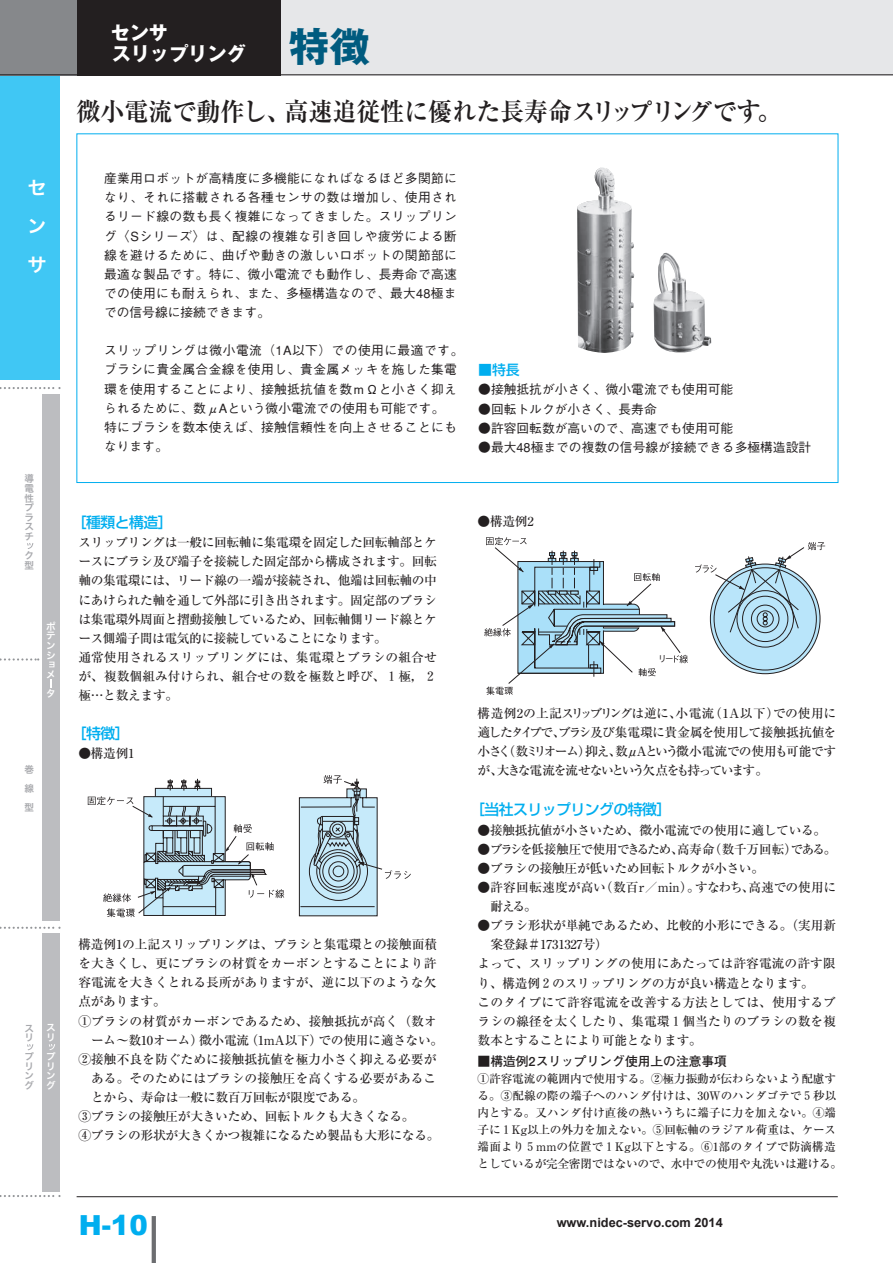
<style>
.page{position:relative;width:893px;height:1263px;background:#fff}
.page>*{position:absolute;margin:0;border:0;box-sizing:border-box;transform-origin:0 0}
.t1{font:700 40.35px "Gothic MB101";color:#005b7f}
.t2{font:900 27.6px "Arial";color:#00aeef}
.t3{font:700 25.5px "Ryumin";color:#231f20;scale:.94 1}
.t4{font:700 19.2px "Gothic MB101";color:#fff}
.t5{font:19.2px/38.2px "Hira Kaku Pro W6";color:#fff;text-align:justify}
.t6{font:500 14.85px "Shin Go";letter-spacing:-.035em;color:#00aeef}
.t7{font:500 13.8px "Shin Go";color:#00aeef}
.t8{font:500 12.75px/19.2px "Ryumin";letter-spacing:-.025em;color:#231f20}
.t9{font:500 12.75px/19.2px "Gothic BBB";letter-spacing:.02em;color:#231f20;text-align:justify}
.t10{font:500 12.75px "Ryumin";letter-spacing:.005em;color:#231f20}
.t11{font:500 12.75px "Gothic BBB";color:#231f20}
.t12{font:500 12.75px/19.2px "Ryumin";color:#231f20}
.t13{font:700 12.75px "Arial";color:#231f20}
.t14{font:700 12.75px "Futo Go B101";color:#231f20}
.t15{font:500 12.75px/19.2px "Ryumin";letter-spacing:.015em;color:#231f20}
.t16{font:500 12.75px "Ryumin";letter-spacing:-.085em;color:#231f20}
.t17{font:500 11.7px/17px "Ryumin";letter-spacing:-.01em;color:#231f20}
.t18{font:9.6px/9.6px "Hira Kaku Pro W6";color:#a8a9ad;text-align:justify}
.t19{font:9.6px/9.6px "Hira Kaku Pro W6";color:#fff;text-align:justify}
.t20{font:500 9.15px "Gothic BBB";color:#231f20}
</style>
<div class="page">
<hr style="left:152px;top:1216px;width:4px;height:47px;background:#6c6d70">
<div style="left:0;top:73px;width:59px;height:306px;background:#40c7f4"></div>
<svg style="left:0;top:387px;width:61px;height:2px"></svg>
<svg style="left:0;top:1195px;width:61px;height:2px"></svg>
<svg style="left:27px;top:543px;width:6px;height:6px"></svg>
<svg style="left:0;top:658px;width:39px;height:2px"></svg>
<div style="left:42px;top:394px;width:17px;height:527px;background:#bcbdc0"></div>
<svg style="left:49px;top:662px;width:5px;height:5px"></svg>
<div style="left:42px;top:934px;width:17px;height:258px;background:#bcbdc0"></div>
<svg style="left:49px;top:1044px;width:6px;height:6px"></svg>
<svg style="left:0;top:927px;width:61px;height:2px"></svg>
<svg style="left:27px;top:1044px;width:6px;height:6px"></svg>
<div style="left:256px;top:0;width:637px;height:75px;background:#e6e7e9"></div>
<div style="left:0;top:0;width:281px;height:75px;background:#231f20"></div>
<div style="left:0;top:0;width:77px;height:75px;background:#86888b"></div>
<hr style="left:0;top:75px;width:893px;height:1px;background:#231f20">
<hr style="left:77px;top:1196px;width:761px;height:1px;background:#231f20">
<svg style="left:88px;top:775px;width:323px;height:142px"></svg>
<svg style="left:484px;top:537px;width:341px;height:158px"></svg>
<img style="left:654px;top:253px;width:57px;height:100px">
<img style="left:577px;top:167px;width:57px;height:186px">
<h3 class="t5" style="left:28px;top:168px;width:21px">センサ</h3>
<p class="t18" style="left:24px;top:474px;width:11px">導電性プラスチ</p>
<p class="t18" style="left:24px;top:550px;width:11px">ク型</p>
<p class="t19" style="left:46px;top:621px;width:11px">ポテンシ</p>
<p class="t19" style="left:46px;top:664px;width:11px;line-height:19.2px">メタ</p>
<p class="t18" style="left:24px;top:759px;width:11px;line-height:19.2px">巻線型</p>
<p class="t18" style="left:24px;top:1023px;width:11px">スリ</p>
<p class="t18" style="left:24px;top:1051px;width:11px">プリング</p>
<p class="t19" style="left:46px;top:1022px;width:11px">スリ</p>
<p class="t19" style="left:46px;top:1051px;width:11px">プリング</p>
<h3 class="t4" style="left:111px;top:19px;width:59px">センサ</h3>
<h1 class="t1" style="left:289px;top:18px;width:82px">特徴</h1>
<h3 class="t4" style="left:112px;top:40px;width:135px">スリップリング</h3>
<h3 class="t3" style="left:77px;top:96px;width:229px">微小電流で動作し、</h3>
<h3 class="t3" style="left:284px;top:96px;width:530px">高速追従性に優れた長寿命スリップリングです。</h3>
<p class="t9" style="left:104px;top:169px;width:354px">産業用ロボットが高精度に多機能になればなるほど多関節になり、それに搭載される各種センサの数は増加し、使用されるリード線の数も長く複雑になってきました。スリップリング〈Sシリーズ〉は、配線の複雑な引き回しや疲労による断線を避けるために、曲げや動きの激しいロボットの関節部に最適な製品です。特に、微小電流でも動作し、長寿命で高速での使用にも耐えられ、また、多極構造なので、最大48極までの信号線に接続できます。</p>
<p class="t9" style="left:104px;top:341px;width:361px;text-align:left">スリップリングは微小電流（1A以下）での使用に最適です。ブラシに貴金属合金線を使用し、貴金属メッキを施した集電環を使用することにより、接触抵抗値を数ｍΩと小さく抑えられるために、数μAという微小電流での使用も可能です。<br>特にブラシを数本使えば、接触信頼性を向上させることにもなります。</p>
<p class="t7" style="left:478px;top:361px;width:43px">■特長</p>
<p class="t11" style="left:478px;top:382px;width:256px">●接触抵抗が小さく、微小電流でも使用可能</p>
<p class="t11" style="left:478px;top:401px;width:180px">●回転トルクが小さく、長寿命</p>
<p class="t11" style="left:478px;top:421px;width:256px">●許容回転数が高いので、高速でも使用可能</p>
<p class="t11" style="left:478px;top:440px;width:334px">●最大48極までの複数の信号線が接続できる多極構造設計</p>
<p class="t6" style="left:72px;top:513px;width:102px">［種類と構造[</p>
<p class="t8" style="left:78px;top:532px;width:360px">スリップリングは一般に回転軸に集電環を固定した回転軸部とケースにブラシ及び端子を接続した固定部から構成されます。回転軸の集電環には、リード線の一端が接続され、他端は回転軸の中にあけられた軸を通して外部に引き出されます。固定部のブラシは集電環外周面と摺動接触しているため、回転軸側リード線とケース側端子間は電気的に接続していることになります。<br>通常使用されるスリップリングには、集電環とブラシの組合せが、複数個組み付けられ、組合せの数を極数と呼び、１極，２極…と数えます。</p>
<p class="t6" style="left:72px;top:723px;width:59px">［特徴[</p>
<p class="t8" style="left:78px;top:743px;width:58px">●構造例1</p>
<p class="t8" style="left:78px;top:934px;width:360px">構造例1の上記スリップリングは、ブラシと集電環との接触面積</p>
<p class="t10" style="left:78px;top:956px;width:360px">を大きくし、更にブラシの材質をカーボンとすることにより許</p>
<p class="t10" style="left:78px;top:975px;width:360px">容電流を大きくとれる長所がありますが、逆に以下のような欠</p>
<p class="t8" style="left:78px;top:992px;width:89px">点があります。</p>
<p class="t10" style="left:78px;top:1013px;width:360px">①ブラシの材質がカーボンであるため、接触抵抗が高く（数オ</p>
<p class="t8" style="left:318px;top:1030px;width:126px">での使用に適さない。</p>
<p class="t8" style="left:91px;top:1030px;width:113px">ーム～数10オーム）</p>
<p class="t10" style="left:78px;top:1051px;width:360px">②接触不良を防ぐために接触抵抗値を極力小さく抑える必要が</p>
<p class="t10" style="left:91px;top:1070px;width:347px">ある。そのためにはブラシの接触圧を高くする必要があるこ</p>
<p class="t8" style="left:91px;top:1087px;width:276px">とから、寿命は一般に数百万回転が限度である。</p>
<p class="t8" style="left:78px;top:1106px;width:338px">③ブラシの接触圧が大きいため、回転トルクも大きくなる。</p>
<p class="t8" style="left:78px;top:1126px;width:363px">④ブラシの形状が大きくかつ複雑になるため製品も大形になる。</p>
<p class="t8" style="left:245px;top:1030px;width:79px">（1mA以下）</p>
<p class="t8" style="left:199px;top:1030px;width:52px">微小電流</p>
<h2 class="t2" style="left:79px;top:1205px;width:71px">H-10</h2>
<p class="t8" style="left:478px;top:511px;width:58px">●構造例2</p>
<p class="t20" style="left:658px;top:654px;width:11px">リ</p>
<p class="t20" style="left:665px;top:654px;width:11px">ー</p>
<p class="t8" style="left:709px;top:703px;width:128px">（ A1 以下で）の使用に</p>
<p class="t12" style="left:578px;top:703px;width:259px;text-indent:-101px">構造例の2 上記スッ<br>シ及び集電環に貴金属を使用して接触抵抗値を</p>
<p class="t8" style="left:620px;top:703px;width:63px">グは逆に、</p>
<p class="t8" style="left:676px;top:703px;width:40px">小電流</p>
<p class="t8" style="left:571px;top:703px;width:33px">リブ</p>
<p class="t8" style="left:600px;top:703px;width:14px">リ</p>
<p class="t8" style="left:609px;top:703px;width:14px">ン</p>
<p class="t8" style="left:478px;top:722px;width:37px">適した</p>
<p class="t8" style="left:529px;top:722px;width:43px">プでブ、</p>
<p class="t8" style="left:520px;top:722px;width:14px">イ</p>
<p class="t8" style="left:511px;top:722px;width:14px">タ</p>
<p class="t8" style="left:569px;top:722px;width:14px">ラ</p>
<p class="t8" style="left:655px;top:741px;width:25px">いう</p>
<p class="t8" style="left:478px;top:741px;width:70px">小さ（数リ</p>
<p class="t8" style="left:526px;top:741px;width:114px">ミオーム抑）え数、 μ</p>
<p class="t8" style="left:676px;top:741px;width:161px">微小電流での使用も可能です</p>
<p class="t8" style="left:498px;top:741px;width:14px">く</p>
<p class="t8" style="left:636px;top:741px;width:23px">Aと</p>
<p class="t8" style="left:622px;top:760px;width:25px">いう</p>
<p class="t8" style="left:643px;top:760px;width:38px">欠点を</p>
<p class="t8" style="left:676px;top:760px;width:37px">も持っ</p>
<p class="t16" style="left:518px;top:762px;width:98px">な電流を流せない</p>
<p class="t8" style="left:731px;top:760px;width:38px">ます。</p>
<p class="t8" style="left:478px;top:760px;width:44px">が大、き</p>
<p class="t6" style="left:470px;top:800px;width:203px">［当社スリップリングの特徴[</p>
<p class="t8" style="left:709px;top:820px;width:129px;text-indent:-231px">●接触抵抗値が小さいため、微小電流での使用に適している。（数千万回転で）ある。</p>
<p class="t8" style="left:612px;top:760px;width:14px">と</p>
<p class="t8" style="left:709px;top:760px;width:26px">てい</p>
<p class="t8" style="left:520px;top:839px;width:111px">を低接触圧で使用で</p>
<p class="t8" style="left:677px;top:839px;width:39px">高寿命</p>
<p class="t8" style="left:478px;top:839px;width:26px">●ブ</p>
<p class="t8" style="left:695px;top:858px;width:142px;text-indent:-218px">●ブラシの接触圧が低いため回転トルクが小さい。<br>すなわち高、速での使用に</p>
<p class="t8" style="left:627px;top:839px;width:14px">き</p>
<p class="t8" style="left:647px;top:839px;width:38px">ため、</p>
<p class="t8" style="left:637px;top:839px;width:14px">る</p>
<p class="t8" style="left:510px;top:839px;width:14px">シ</p>
<p class="t8" style="left:500px;top:839px;width:14px">ラ</p>
<p class="t8" style="left:600px;top:877px;width:102px">数（ 百r／min） 。</p>
<p class="t15" style="left:513px;top:877px;width:95px;text-indent:-35px">●許容回転速度が高いる。</p>
<p class="t8" style="left:490px;top:896px;width:26px">耐え</p>
<p class="t8" style="left:478px;top:915px;width:360px">●ブラシ形状が単純であるため、比較的小形にできる。 （実用新</p>
<p class="t8" style="left:490px;top:935px;width:119px">案登録＃1731327号(</p>
<p class="t10" style="left:478px;top:956px;width:360px">よって、スリップリングの使用にあたっては許容電流の許す限</p>
<p class="t8" style="left:478px;top:973px;width:338px">り、構造例２のスリップリングの方が良い構造となります。</p>
<p class="t10" style="left:478px;top:994px;width:360px">このタイプにて許容電流を改善する方法としては、使用するブ</p>
<p class="t10" style="left:478px;top:1013px;width:360px">ラシの線径を太くしたり、集電環１個当たりのブラシの数を複</p>
<p class="t8" style="left:478px;top:1030px;width:226px">数本とすることにより可能となります。</p>
<p class="t14" style="left:478px;top:1054px;width:251px">■構造例2スリップリング使用上の注意事項</p>
<p class="t17" style="left:478px;top:1070px;width:366px">①許容電流の範囲内で使用する。②極力振動が伝わらないよう配慮する。 ③配線の際の端子へのハンダ付けは、30Wのハンダゴテで５秒以内とする。又ハンダ付け直後の熱いうちに端子に力を加えない。 ④端子に１Kg以上の外力を加えない。⑤回転軸のラジアル荷重は、ケース端面より５mmの位置で１Kg以下とする。⑥1部のタイプで防滴構造としているが完全密閉ではないので、水中での使用や丸洗いは避ける。</p>
<p class="t13" style="left:557px;top:1214px;width:168px">www.nidec-servo.com 2014</p>
</div>
